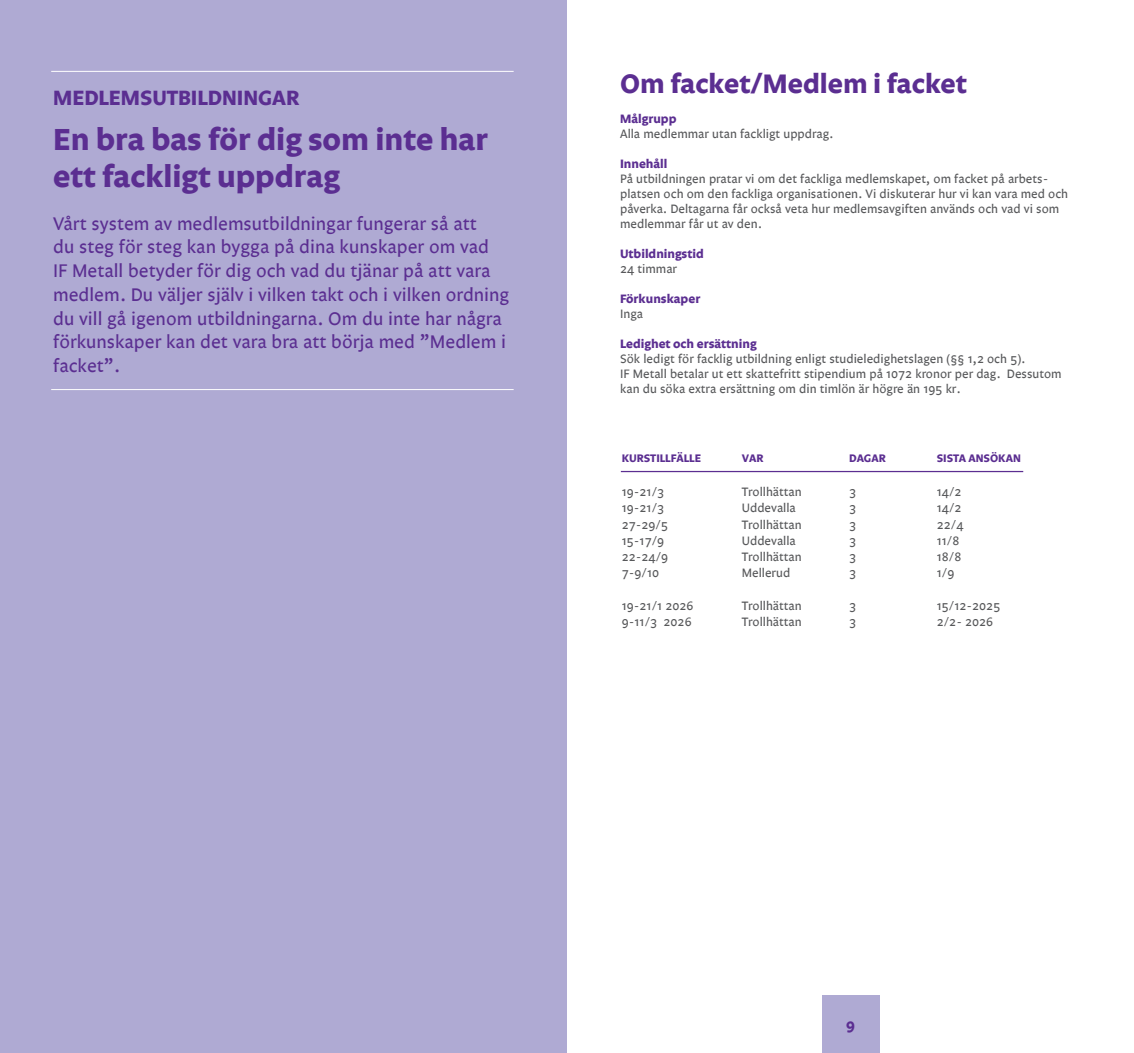
<style>
.page{position:relative;width:1134px;height:1053px;background:#fff}
.page>*{position:absolute;margin:0;border:0;box-sizing:border-box;transform-origin:0 0}
.t1{font:700 31.25px/37.5px "Legato";color:#5b2e91}
.t2{font:700 27.5px "Legato";color:#5b2e91}
.t3{font:700 21.25px "Legato";color:#5b2e91}
.t4{font:18.75px/23.8px "Legato";color:#5b2e91}
.t5{font:700 15px "Legato";color:#5b2e91}
.t6{font:12.5px/15px "Legato";color:#57585a}
.t7{font:700 12.5px "Legato";color:#5b2e91}
.t8{font:700 11.25px "Legato";color:#5b2e91}
</style>
<div class="page">
<div style="left:822px;top:994px;width:57px;height:58px;background:#afaad3"></div>
<div style="left:0;top:0;width:567px;height:1052px;background:#afaad3"></div>
<hr style="left:51px;top:71px;width:463px;height:1px;background:#fff">
<hr style="left:51px;top:389px;width:463px;height:1px;background:#fff">
<hr style="left:621px;top:471px;width:402px;height:1px;background:#5b2e91">
<h3 class="t3" style="left:53px;top:86px;width:248px">MEDLEMSUTBILDNINGAR</h3>
<h1 class="t1" style="left:53px;top:122px;width:436px">En bra bas för dig som inte har ett fackligt uppdrag</h1>
<p class="t4" style="left:53px;top:212px;width:458px">Vårt system av medlemsutbildningar fungerar så att<br>du steg för steg kan bygga på dina kunskaper om vad<br>IF Metall betyder för dig och vad du tjänar på att vara medlem. Du väljer själv i vilken takt och i vilken ordning du vill gå igenom utbildningarna. Om du inte har några förkunskaper kan det vara bra att börja med ”Medlem i facket”.</p>
<h2 class="t2" style="left:620px;top:68px;width:348px">Om facket/Medlem i facket</h2>
<p class="t7" style="left:620px;top:111px;width:58px">Målgrupp</p>
<p class="t6" style="left:620px;top:127px;width:215px">Alla medlemmar utan fackligt uppdrag.</p>
<p class="t7" style="left:620px;top:156px;width:49px">Innehåll</p>
<p class="t6" style="left:620px;top:172px;width:450px">På utbildningen pratar vi om det fackliga medlemskapet, om facket på arbets&shy;platsen och om den fackliga organisationen. Vi diskuterar hur vi kan vara med och påverka. Deltagarna får också veta hur medlemsavgiften används och vad vi som medlemmar får ut av den.</p>
<p class="t7" style="left:620px;top:246px;width:85px">Utbildningstid</p>
<p class="t6" style="left:620px;top:262px;width:58px">24 timmar</p>
<p class="t7" style="left:620px;top:291px;width:82px">Förkunskaper</p>
<p class="t6" style="left:620px;top:307px;width:25px">Inga</p>
<p class="t7" style="left:620px;top:336px;width:138px">Ledighet och ersättning</p>
<p class="t6" style="left:620px;top:352px;width:443px">Sök ledigt för facklig utbildning enligt studieledighetslagen (§§ 1,2 och 5).<br>IF Metall betalar ut ett skattefritt stipendium på 1072 kronor per dag. Dessutom kan du söka extra ersättning om din timlön är högre än 195 kr.</p>
<p class="t8" style="left:622px;top:451px;width:81px">KURSTILLFÄLLE</p>
<p class="t8" style="left:742px;top:451px;width:23px">VAR</p>
<p class="t8" style="left:849px;top:451px;width:38px">DAGAR</p>
<p class="t8" style="left:937px;top:451px;width:86px">SISTA ANSÖKAN</p>
<p class="t6" style="left:622px;top:485px;width:44px">19-21/3</p>
<p class="t6" style="left:742px;top:485px;width:61px">Trollhättan</p>
<p class="t6" style="left:849px;top:485px;width:9px">3</p>
<p class="t6" style="left:937px;top:485px;width:26px">14/2</p>
<p class="t6" style="left:622px;top:501px;width:44px">19-21/3</p>
<p class="t6" style="left:742px;top:501px;width:56px">Uddevalla</p>
<p class="t6" style="left:849px;top:501px;width:9px">3</p>
<p class="t6" style="left:937px;top:501px;width:26px">14/2</p>
<p class="t6" style="left:622px;top:517px;width:48px">27-29/5</p>
<p class="t6" style="left:742px;top:517px;width:61px">Trollhättan</p>
<p class="t6" style="left:849px;top:517px;width:9px">3</p>
<p class="t6" style="left:937px;top:517px;width:28px">22/4</p>
<p class="t6" style="left:622px;top:533px;width:44px">15-17/9</p>
<p class="t6" style="left:742px;top:533px;width:56px">Uddevalla</p>
<p class="t6" style="left:849px;top:533px;width:9px">3</p>
<p class="t6" style="left:937px;top:533px;width:24px">11/8</p>
<p class="t6" style="left:622px;top:550px;width:48px">22-24/9</p>
<p class="t6" style="left:742px;top:550px;width:61px">Trollhättan</p>
<p class="t6" style="left:849px;top:550px;width:9px">3</p>
<p class="t6" style="left:937px;top:550px;width:26px">18/8</p>
<p class="t6" style="left:622px;top:566px;width:39px">7-9/10</p>
<p class="t6" style="left:742px;top:566px;width:50px">Mellerud</p>
<p class="t6" style="left:849px;top:566px;width:9px">3</p>
<p class="t6" style="left:937px;top:566px;width:19px">1/9</p>
<p class="t6" style="left:622px;top:598px;width:73px">19-21/1 2026</p>
<p class="t6" style="left:742px;top:598px;width:61px">Trollhättan</p>
<p class="t6" style="left:849px;top:598px;width:9px">3</p>
<p class="t6" style="left:937px;top:598px;width:65px">15/12-2025</p>
<p class="t6" style="left:622px;top:615px;width:71px">9-11/3 2026</p>
<p class="t6" style="left:742px;top:615px;width:61px">Trollhättan</p>
<p class="t6" style="left:849px;top:615px;width:9px">3</p>
<p class="t6" style="left:937px;top:615px;width:58px">2/2- 2026</p>
<p class="t5" style="left:846px;top:1015px;width:10px">9</p>
</div>
